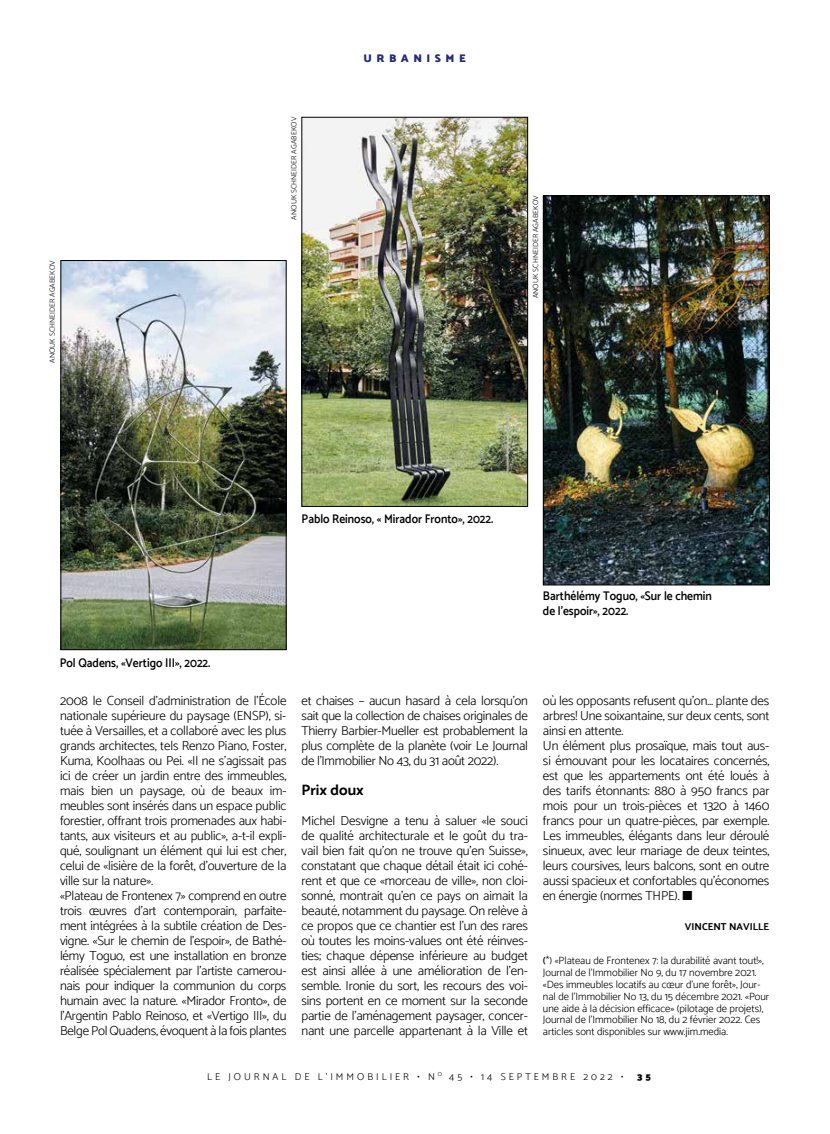
<style>
.page{position:relative;width:830px;height:1134px;background:#fff}
.page>*{position:absolute;margin:0;border:0;box-sizing:border-box;transform-origin:0 0}
.t1{font:700 15px "Catamaran";color:#000}
.t2{font:300 13.12px/15px "Catamaran";letter-spacing:-.01em;color:#000}
.t3{font:600 12.5px/15px "Catamaran";color:#000;scale:.92 1}
.t4{font:900 11.25px "Catamaran";letter-spacing:.4em;color:#232c77}
.t5{font:300 10.62px/11.9px "Catamaran";color:#000}
.t6{font:300 10px "Catamaran";letter-spacing:.3em;color:#000}
.t7{font:700 10px "Catamaran";color:#000}
.t8{font:900 10px "Catamaran";color:#000}
.t9{font:300 7.5px "Catamaran";letter-spacing:.01em;color:#000}
.s1{font-weight:500}
</style>
<div class="page">
<img style="left:303px;top:119px;width:222px;height:386px">
<div style="left:301px;top:117px;width:226px;height:390px;border:1px solid #000"></div>
<img style="left:62px;top:262px;width:222px;height:386px">
<div style="left:60px;top:260px;width:226px;height:390px;border:1px solid #000"></div>
<img style="left:544px;top:197px;width:223px;height:386px">
<div style="left:542px;top:195px;width:227px;height:390px;border:1px solid #000"></div>
<p class="t9" style="left:48px;top:363px;width:104px;rotate:-90deg">ANOUK SCHNEIDER AGABEKOV</p>
<p class="t3" style="left:60px;top:656px;width:165px">Pol Qadens, «Vertigo III», 2022.</p>
<p class="t9" style="left:289px;top:220px;width:104px;rotate:-90deg">ANOUK SCHNEIDER AGABEKOV</p>
<p class="t4" style="left:363px;top:51px;width:104px">URBANISME</p>
<p class="t9" style="left:531px;top:298px;width:104px;rotate:-90deg">ANOUK SCHNEIDER AGABEKOV</p>
<p class="t3" style="left:301px;top:511px;width:210px">Pablo Reinoso, « Mirador Fronto», 2022.</p>
<p class="t3" style="left:542px;top:588px;width:185px">Barthélémy Toguo, «Sur le chemin de l’espoir», 2022.</p>
<p class="t2" style="left:60px;top:693px;width:228px">2008 le Conseil d’administration de l’École nationale supérieure du paysage (ENSP), si&shy;tuée à Versailles, et a collaboré avec les plus grands architectes, tels Renzo Piano, Foster, Kuma, Koolhaas ou Pei. «Il ne s’agissait pas ici de créer un jardin entre des immeubles, mais bien un paysage, où de beaux im&shy;meubles sont insérés dans un espace public forestier, offrant trois promenades aux habi&shy;tants, aux visiteurs et au public», a-t-il expli&shy;qué, soulignant un élément qui lui est cher, celui de «lisière de la forêt, d’ouverture de la ville sur la nature».<br>«Plateau de Frontenex 7» comprend en outre trois œuvres d’art contemporain, parfaite&shy;ment intégrées à la subtile création de Des&shy;vigne. «Sur le chemin de l’espoir», de Bathé&shy;lémy Toguo, est une installation en bronze réalisée spécialement par l’artiste camerou&shy;nais pour indiquer la communion du corps humain avec la nature. «Mirador Fronto», de l’Argentin Pablo Reinoso, et «Vertigo III», du Belge Pol Quadens, évoquent à la fois plantes</p>
<p class="t2" style="left:301px;top:693px;width:228px;text-align:justify">et chaises – aucun hasard à cela lorsqu’on sait que la collection de chaises originales de Thierry Barbier-Mueller est probablement la plus complète de la planète (voir Le Journal de l’Immobilier No 43, du 31 août 2022).</p>
<p class="t2" style="left:542px;top:693px;width:228px">où les opposants refusent qu’on… plante des arbres! Une soixantaine, sur deux cents, sont ainsi en attente.<br>Un élément plus prosaïque, mais tout aus&shy;si émouvant pour les locataires concernés, est que les appartements ont été loués à des tarifs étonnants: 880 à 950 francs par mois pour un trois-pièces et 1320 à 1460 francs pour un quatre-pièces, par exemple.<br>Les immeubles, élégants dans leur déroulé sinueux, avec leur mariage de deux teintes, leurs coursives, leurs balcons, sont en outre aussi spacieux et confortables qu’économes en énergie (normes THPE). ■</p>
<p class="t7" style="left:684px;top:921px;width:86px">VINCENT NAVILLE</p>
<p class="t5" style="left:542px;top:954px;width:228px"><span class="s1">(</span>*) «Plateau de Frontenex 7: la durabilité avant tout!», Journal de l’Immobilier No 9, du 17 novembre 2021. «Des immeubles locatifs au cœur d’une forêt», Jour&shy;nal de l’Immobilier No 13, du 15 décembre 2021. «Pour une aide à la décision efficace» (pilotage de projets), Journal de l’Immobilier No 18, du 2 février 2022. Ces articles sont disponibles sur www.jim.media.</p>
<p class="t6" style="left:207px;top:1070px;width:417px">LE JOURNAL DE L’IMMOBILIER • N <sup>O</sup> 45 • 14 SEPTEMBRE 2022 •</p>
<p class="t8" style="left:636px;top:1070px;width:15px">3 5</p>
<p class="t1" style="left:301px;top:781px;width:64px">Prix doux</p>
<p class="t2" style="left:301px;top:813px;width:228px;text-align:justify">Michel Desvigne a tenu à saluer «le souci de qualité architecturale et le goût du tra&shy;vail bien fait qu’on ne trouve qu’en Suisse», constatant que chaque détail était ici cohé&shy;rent et que ce «morceau de ville», non cloi&shy;sonné, montrait qu’en ce pays on aimait la beauté, notamment du paysage. On relève à ce propos que ce chantier est l’un des rares où toutes les moins-values ont été réinves&shy;ties; chaque dépense inférieure au budget est ainsi allée à une amélioration de l’en&shy;semble. Ironie du sort, les recours des voi&shy;sins portent en ce moment sur la seconde partie de l’aménagement paysager, concer&shy;nant une parcelle appartenant à la Ville et</p>
</div>
